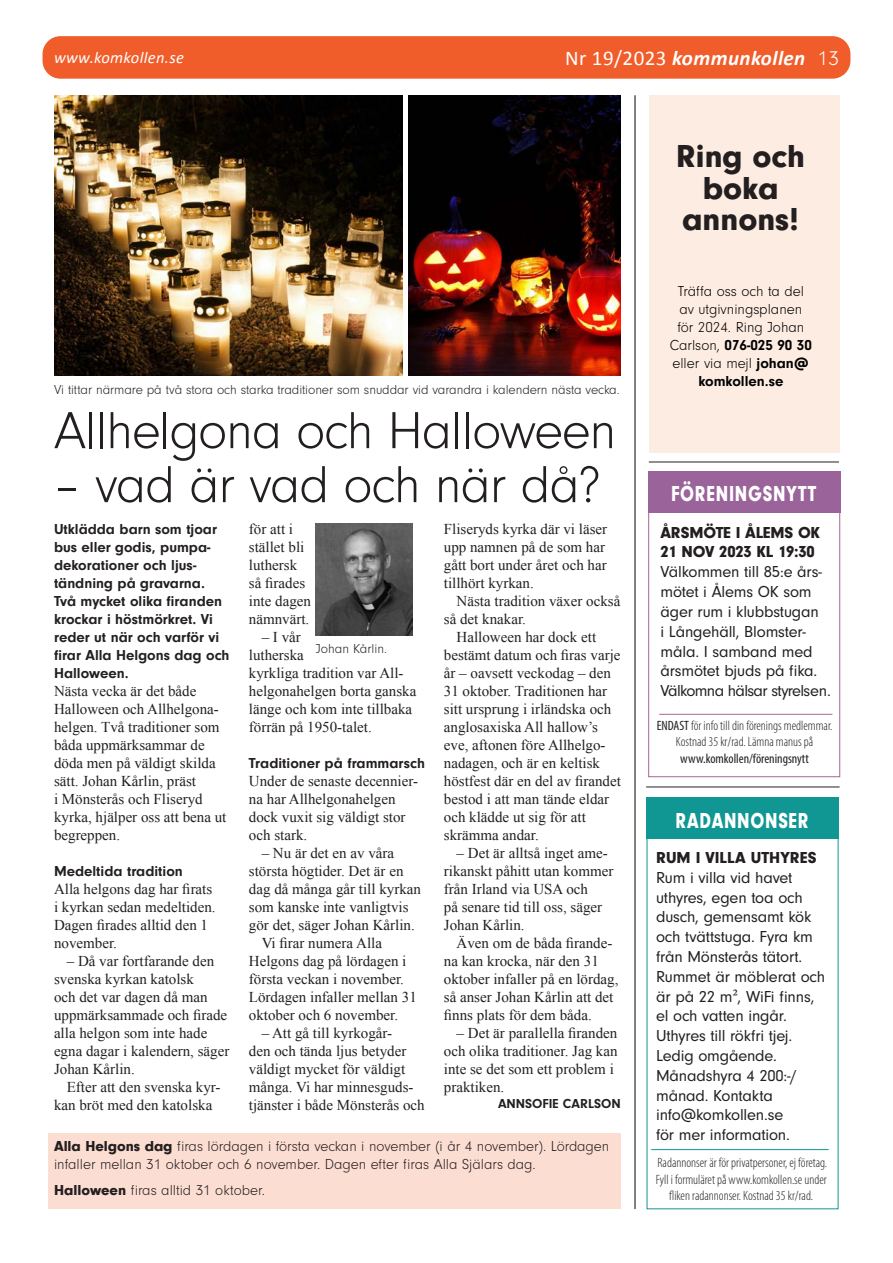
<style>
.page{position:relative;width:893px;height:1263px;background:#fff}
.page>*{position:absolute;margin:0;border:0;box-sizing:border-box;transform-origin:0 0}
.t1{font:300 54px "Neuzeit Gro";letter-spacing:-.02em;color:#231f20}
.t2{font:900 33px/31.5px "Neuzeit Gro";color:#231f20;text-align:center}
.t3{font:900 22.5px "Neuzeit Gro";letter-spacing:.04em;color:#fff;scale:.8 1}
.t4{font:italic 700 21px "Calibri";letter-spacing:.02em;color:#fff}
.t5{font:300 21px "Neuzeit Gro";color:#fff}
.t6{font:16.5px/19.8px "Neuzeit Gro";letter-spacing:-.01em;color:#231f20}
.t7{font:900 16.5px/19.8px "Neuzeit Gro";letter-spacing:-.01em;color:#231f20}
.t8{font:16.5px "Neuzeit Gro";letter-spacing:-.04em;color:#231f20}
.t9{font:italic 16.5px "Calibri";letter-spacing:.02em;color:#fff}
.t10{font:15px/18px "Times New Roman";color:#231f20}
.t11{font:700 15px/18px "Neuzeit Gro";color:#231f20}
.t12{font:300 15px/18px "Neuzeit Gro";color:#231f20}
.t13{font:300 15px/18px "Neuzeit Gro";color:#000;text-align:center}
.t14{font:300 condensed 13.5px/16.2px "Myriad Pro";color:#231f20;text-align:center}
.t15{font:300 13.5px "Neuzeit Gro";letter-spacing:-.005em;color:#231f20}
.t16{font:700 13.5px "Neuzeit Gro";color:#231f20}
.s1{font-weight:400;font-style:normal}
.s2{font-weight:900}
.s3{font-weight:700}
.s4{font-weight:400}
.s5{font-family:"Minion Pro"}
</style>
<div class="page">
<div style="left:647px;top:797px;width:192px;height:42px;background:#109793"></div>
<hr style="left:651px;top:1149px;width:178px;height:1px;background:#109793">
<div style="left:43px;top:36px;width:807px;height:43px;background:#f15d2a;border-radius:18px"></div>
<hr style="left:635px;top:95px;width:1px;height:1114px;background:#000">
<img style="left:54px;top:95px;width:349px;height:281px">
<img style="left:408px;top:95px;width:213px;height:281px">
<div style="left:48px;top:1133px;width:573px;height:76px;background:#fcddd2"></div>
<img style="left:316px;top:524px;width:96px;height:111px">
<div style="left:648px;top:480px;width:192px;height:297px;border:1px solid #a66792"></div>
<div style="left:648px;top:471px;width:193px;height:41px;background:#9a649a"></div>
<hr style="left:659px;top:714px;width:173px;height:1px;background:#a66792">
<div style="left:649px;top:95px;width:191px;height:358px;background:#fdece1"></div>
<hr style="left:649px;top:462px;width:190px;height:1px;background:#231f20">
<hr style="left:646px;top:787px;width:194px;height:1px;background:#231f20">
<p class="t9" style="left:54px;top:46px;width:132px">www.komkollen.se</p>
<p class="t4" style="left:565px;top:44px;width:242px"><span class="s1">Nr 19/2023</span> kommunkollen</p>
<p class="t5" style="left:817px;top:47px;width:23px">13</p>
<p class="t15" style="left:54px;top:382px;width:567px">Vi tittar närmare på två stora och starka traditioner som snuddar vid varandra i kalendern nästa vecka.</p>
<p class="t1" style="left:54px;top:402px;width:564px">Allhelgona och Halloween</p>
<p class="t1" style="left:54px;top:456px;width:549px">– vad är vad och när då?</p>
<p class="t11" style="left:54px;top:520px;width:177px">Utklädda barn som tjoar bus eller godis, pumpa&shy;dekorationer och ljus&shy;tändning på gravarna.<br>Två mycket olika firanden krockar i höstmörkret. Vi reder ut när och varför vi firar Alla Helgons dag och<br>Halloween.</p>
<p class="t10" style="left:54px;top:681px;width:174px">Nästa vecka är det både<br>Halloween och Allhelgona&shy;helgen. Två traditioner som båda uppmärksammar de döda men på väldigt skilda sätt. Johan Kårlin, präst<br>i Mönsterås och Fliseryd kyrka, hjälper oss att bena ut begreppen.</p>
<p class="t11" style="left:54px;top:862px;width:130px">Medeltida tradition</p>
<p class="t10" style="left:54px;top:879px;width:163px">Alla helgons dag har firats i kyrkan sedan medeltiden.<br>Dagen firades alltid den 1 november.</p>
<p class="t10" style="left:54px;top:951px;width:177px;text-indent:13px">– Då var fortfarande den svenska kyrkan katolsk<br>och det var dagen då man uppmärksammade och firade alla helgon som inte hade egna dagar i kalendern, säger<br>Johan Kårlin.</p>
<p class="t10" style="left:54px;top:1077px;width:168px;text-indent:13px">Efter att den svenska kyr&shy;kan bröt med den katolska</p>
<p class="t10" style="left:249px;top:520px;width:64px">för att i stället bli luthersk så firades inte dagen nämnvärt.</p>
<p class="t10" style="left:249px;top:628px;width:169px;text-indent:13px">– I vår<br>lutherska<br>kyrkliga tradition var All&shy;helgonahelgen borta ganska länge och kom inte tillbaka förrän på 1950-talet.</p>
<p class="t11" style="left:249px;top:754px;width:178px">Traditioner på frammarsch</p>
<p class="t10" style="left:249px;top:772px;width:171px">Under de senaste decennier&shy;na har Allhelgonahelgen dock vuxit sig väldigt stor och stark.</p>
<p class="t10" style="left:249px;top:844px;width:174px;text-indent:13px">– Nu är det en av våra största högtider. Det är en dag då många går till kyrkan som kanske inte vanligtvis gör det, säger Johan Kårlin.</p>
<p class="t10" style="left:249px;top:934px;width:169px;text-indent:13px">Vi firar numera Alla<br>Helgons dag på lördagen i första veckan i november.<br>Lördagen infaller mellan 31 oktober och 6 november.</p>
<p class="t10" style="left:249px;top:1024px;width:177px;text-indent:13px">– Att gå till kyrkogår-<br>den och tända ljus betyder väldigt mycket för väldigt många. Vi har minnesguds&shy;tjänster i både Mönsterås och</p>
<p class="t15" style="left:316px;top:641px;width:72px">Johan Kårlin.</p>
<p class="t10" style="left:444px;top:520px;width:165px">Fliseryds kyrka där vi läser upp namnen på de som har gått bort under året och har tillhört kyrkan.</p>
<p class="t10" style="left:444px;top:592px;width:178px;text-indent:13px">Nästa tradition växer också så det knakar.</p>
<p class="t10" style="left:444px;top:628px;width:178px;text-indent:13px">Halloween har dock ett bestämt datum och firas varje år – oavsett veckodag – den<br>31 oktober. Traditionen har sitt ursprung i irländska och anglosaxiska All hallow’s eve, aftonen före Allhelgo&shy;nadagen, och är en keltisk höstfest där en del av firandet bestod i att man tände eldar och klädde ut sig för att skrämma andar.</p>
<p class="t10" style="left:444px;top:844px;width:171px;text-indent:13px">– Det är alltså inget ame&shy;rikanskt påhitt utan kommer från Irland via USA och<br>på senare tid till oss, säger<br>Johan Kårlin.</p>
<p class="t10" style="left:444px;top:934px;width:176px;text-indent:13px">Även om de båda firande&shy;na kan krocka, när den 31 oktober infaller på en lördag, så anser Johan Kårlin att det finns plats för dem båda.</p>
<p class="t10" style="left:444px;top:1024px;width:175px;text-indent:13px">– Det är parallella firanden och olika traditioner. Jag kan inte se det som ett problem i praktiken.</p>
<p class="t16" style="left:498px;top:1096px;width:124px">ANNSOFIE CARLSON</p>
<p class="t12" style="left:54px;top:1138px;width:557px"><span class="s2">Alla Helgons dag</span> firas lördagen i första veckan i november (i år 4 november). Lördagen infaller mellan 31 oktober och 6 november. Dagen efter firas Alla Själars dag.</p>
<p class="t12" style="left:54px;top:1181px;width:213px"><span class="s2">Halloween</span> firas alltid 31 oktober.</p>
<p class="t2" style="left:676px;top:141px;width:130px">Ring och boka annons!</p>
<p class="t13" style="left:670px;top:282px;width:144px">Träffa oss och ta del av utgivningsplanen för 2024. Ring Johan<br>Carlson, <span class="s3">076-025 90 30 </span>eller via mejl <span class="s3">johan@ komkollen.se</span></p>
<p class="t3" style="left:671px;top:481px;width:183px">FÖRENINGSNYTT</p>
<p class="t7" style="left:660px;top:522px;width:161px">ÅRSMÖTE I ÅLEMS OK<br>21 NOV 2023 KL 19:30</p>
<p class="t6" style="left:660px;top:562px;width:163px">Välkommen till 85:e års&shy;mötet i Ålems OK som äger rum i klubbstugan i Långehäll, Blomster&shy;måla. I samband med årsmötet bjuds på fika.</p>
<p class="t8" style="left:660px;top:682px;width:172px">Välkomna hälsar styrelsen.</p>
<p class="t14" style="left:657px;top:718px;width:177px"><span class="s4">ENDAST</span> för info till din förenings medlemmar.</p>
<p class="t14" style="left:676px;top:734px;width:139px">Kostnad 35 kr/rad. Lämna manus på <span class="s4">www.komkollen/föreningsnytt</span></p>
<p class="t3" style="left:675px;top:808px;width:168px">RADANNONSER</p>
<p class="t7" style="left:656px;top:848px;width:162px">RUM I VILLA UTHYRES</p>
<p class="t6" style="left:656px;top:868px;width:138px">Rum i villa vid havet</p>
<p class="t6" style="left:656px;top:887px;width:171px">uthyres, egen toa och dusch, gemensamt kök och tvättstuga. Fyra km från Mönsterås tätort.<br>Rummet är möblerat och är på 22 m<span class="s5">2</span>, WiFi finns,</p>
<p class="t6" style="left:656px;top:1006px;width:132px">el och vatten ingår.</p>
<p class="t6" style="left:656px;top:1026px;width:138px">Uthyres till rökfri tjej.</p>
<p class="t6" style="left:656px;top:1046px;width:122px">Ledig omgående.</p>
<p class="t6" style="left:656px;top:1066px;width:142px">Månadshyra 4 200:-/ månad. Kontakta info@komkollen.se för mer information.</p>
<p class="t14" style="left:656px;top:1155px;width:173px">Radannonser är för privatpersoner, ej företag.<br>Fyll i formuläret på www.komkollen.se under fliken radannonser. Kostnad 35 kr/rad.</p>
</div>
